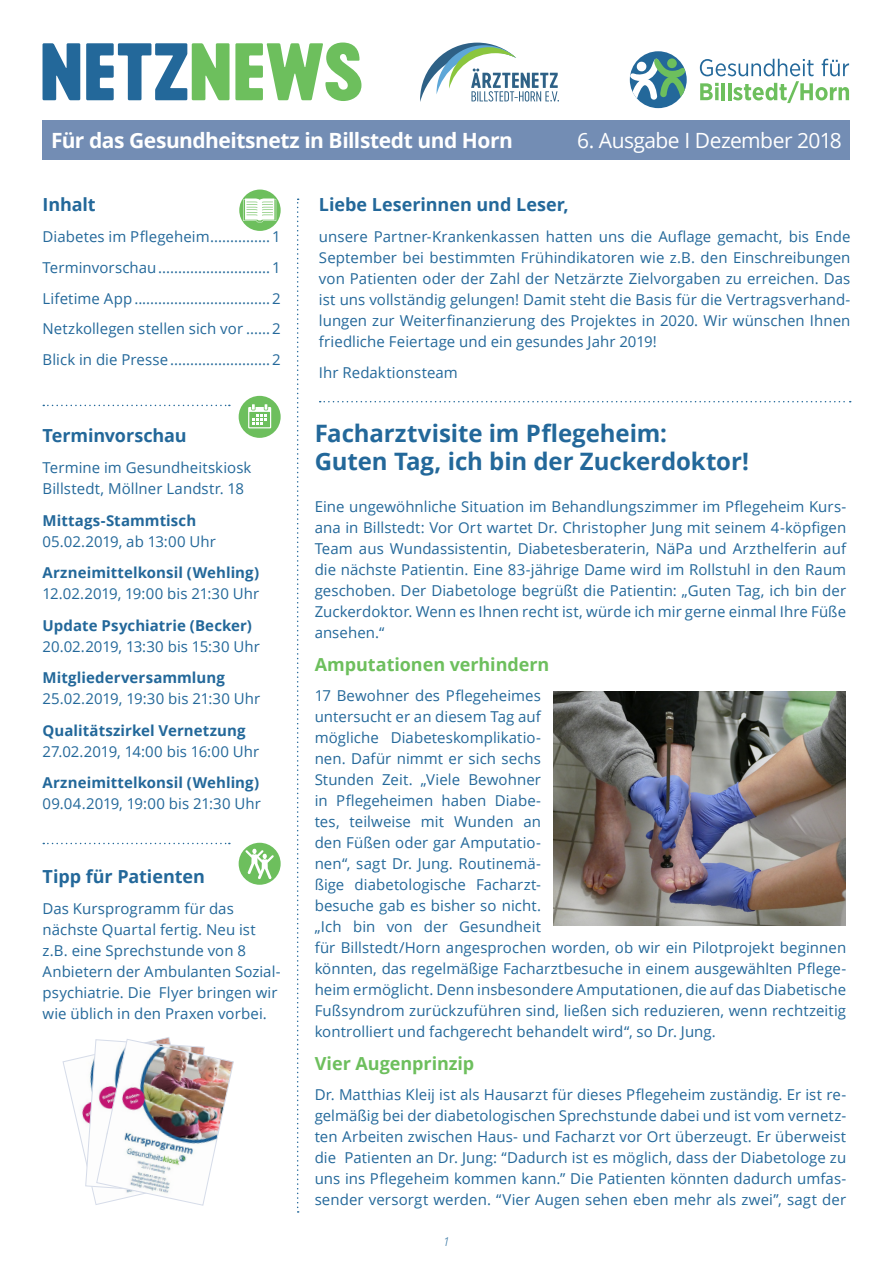
<style>
.page{position:relative;width:893px;height:1263px;background:#fff}
.page>*{position:absolute;margin:0;border:0;box-sizing:border-box;transform-origin:0 0}
.BillHo_Headline_1{font:700 24px/28.8px "Open Sans";letter-spacing:-.005em;color:#23689a}
.t1{font:700 21px "Open Sans";letter-spacing:-.025em;color:#fff}
.t2{font:21px "Open Sans";letter-spacing:-.025em;color:#fff}
.BillHo_Headline_1_li{font:700 18px "Open Sans";letter-spacing:-.005em;color:#23689a}
.BillHo_Fließtext_10{font:700 18px "Open Sans";letter-spacing:-.005em;color:#6dbf5d}
.BillHo_Fließtext_10-2{font:15px/21px "Open Sans";letter-spacing:.005em;color:#23689a;text-align:justify}
.BillHo_Fließtext_lin{font:15px/21px "Open Sans";letter-spacing:.005em;color:#23689a}
.BillHo_Inhalt_10_14{font:15px "Open Sans";letter-spacing:.005em;color:#23689a}
.BillHo_Fließtext_lin-2{font:700 15px/21px "Open Sans";letter-spacing:.005em;color:#23689a}
.t3{font:italic 300 12px "Open Sans";color:#23689a}
.s1{font-weight:700}
.s2{font-weight:400}
</style>
<div class="page">
<svg style="left:43px;top:843px;width:187px;height:1px"></svg>
<svg style="left:43px;top:405px;width:187px;height:1px"></svg>
<svg style="left:320px;top:401px;width:531px;height:1px"></svg>
<svg style="left:297px;top:199px;width:2px;height:1014px"></svg>
<div style="left:239px;top:190px;width:42px;height:41px;background:#6dbf5d;border-radius:50%"></div>
<svg style="left:243px;top:198px;width:33px;height:24px"></svg>
<div style="left:239px;top:396px;width:42px;height:42px;background:#6dbf5d;border-radius:50%"></div>
<svg style="left:248px;top:404px;width:23px;height:24px"></svg>
<div style="left:239px;top:843px;width:42px;height:42px;background:#6dbf5d;border-radius:50%"></div>
<svg style="left:245px;top:849px;width:29px;height:30px"></svg>
<img style="left:62px;top:1037px;width:172px;height:169px">
<img style="left:554px;top:692px;width:291px;height:234px">
<div style="left:43px;top:121px;width:807px;height:39px;background:#738db4"></div>
<svg style="left:43px;top:43px;width:318px;height:58px"></svg>
<div style="left:630px;top:51px;width:57px;height:57px;background:#23689a;border-radius:50%"></div>
<svg style="left:630px;top:57px;width:57px;height:49px"></svg>
<svg style="left:700px;top:59px;width:149px;height:44px"></svg>
<svg style="left:420px;top:43px;width:139px;height:59px"></svg>
<p class="t1" style="left:51px;top:126px;width:463px">Für das Gesundheitsnetz in Billstedt und Horn</p>
<p class="t2" style="left:577px;top:126px;width:266px">6. Ausgabe I Dezember 2018</p>
<p class="BillHo_Headline_1_li" style="left:43px;top:191px;width:55px">Inhalt</p>
<p class="BillHo_Inhalt_10_14" style="left:43px;top:226px;width:240px">Diabetes im Pflegeheim...............1</p>
<p class="BillHo_Inhalt_10_14" style="left:43px;top:257px;width:240px">Terminvorschau............................1</p>
<p class="BillHo_Inhalt_10_14" style="left:43px;top:288px;width:240px">Lifetime App..................................2</p>
<p class="BillHo_Inhalt_10_14" style="left:43px;top:319px;width:240px">Netzkollegen stellen sich vor ......2</p>
<p class="BillHo_Inhalt_10_14" style="left:43px;top:349px;width:240px">Blick in die Presse.........................2</p>
<p class="BillHo_Headline_1_li" style="left:43px;top:422px;width:146px">Terminvorschau</p>
<p class="BillHo_Fließtext_lin" style="left:43px;top:457px;width:210px">Termine im Gesundheitskiosk<br>Billstedt, Möllner Landstr. 18</p>
<p class="BillHo_Fließtext_lin" style="left:43px;top:509px;width:175px"><span class="s1">Mittags-Stammtisch<br></span>05.02.2019, ab 13:00 Uhr</p>
<p class="BillHo_Fließtext_lin-2" style="left:43px;top:562px;width:218px">Arzneimittelkonsil (Wehling)<br><span class="s2">12.02.2019, 19:00 bis 21:30 Uhr</span></p>
<p class="BillHo_Fließtext_lin" style="left:43px;top:614px;width:219px"><span class="s1">Update Psychiatrie (Becker)<br></span>20.02.2019, 13:30 bis 15:30 Uhr</p>
<p class="BillHo_Fließtext_lin" style="left:43px;top:667px;width:219px"><span class="s1">Mitgliederversammlung<br></span>25.02.2019, 19:30 bis 21:30 Uhr</p>
<p class="BillHo_Fließtext_lin" style="left:43px;top:719px;width:218px"><span class="s1">Qualitätszirkel Vernetzung<br></span>27.02.2019, 14:00 bis 16:00 Uhr</p>
<p class="BillHo_Fließtext_lin-2" style="left:43px;top:772px;width:220px">Arzneimittelkonsil (Wehling)<br><span class="s2">09.04.2019, 19:00 bis 21:30 Uhr</span></p>
<p class="BillHo_Headline_1_li" style="left:43px;top:863px;width:164px">Tipp für Patienten</p>
<p class="BillHo_Fließtext_lin" style="left:43px;top:898px;width:240px">Das Kursprogramm für das nächste Quartal fertig. Neu ist z.B. eine Sprechstunde von 8<br>Anbietern der Ambulanten Sozial&shy;psychiatrie. Die Flyer bringen wir wie üblich in den Praxen vorbei.</p>
<p class="BillHo_Headline_1_li" style="left:319px;top:191px;width:251px">Liebe Leserinnen und Leser,</p>
<p class="BillHo_Fließtext_10-2" style="left:319px;top:226px;width:533px">unsere Partner-Krankenkassen hatten uns die Auflage gemacht, bis Ende September bei bestimmten Frühindikatoren wie z.B. den Einschreibungen von Patienten oder der Zahl der Netzärzte Zielvorgaben zu erreichen. Das ist uns vollständig gelungen! Damit steht die Basis für die Vertragsverhand&shy;lungen zur Weiterfinanzierung des Projektes in 2020. Wir wünschen Ihnen friedliche Feiertage und ein gesundes Jahr 2019!</p>
<p class="BillHo_Fließtext_10-2" style="left:319px;top:361px;width:140px">Ihr Redaktionsteam</p>
<p class="BillHo_Headline_1" style="left:315px;top:418px;width:436px">Facharztvisite im Pflegeheim:<br>Guten Tag, ich bin der Zuckerdoktor!</p>
<p class="BillHo_Fließtext_10-2" style="left:315px;top:496px;width:533px">Eine ungewöhnliche Situation im Behandlungszimmer im Pflegeheim Kurs&shy;ana in Billstedt: Vor Ort wartet Dr. Christopher Jung mit seinem 4-köpfigen Team aus Wundassistentin, Diabetesberaterin, NäPa und Arzthelferin auf die nächste Patientin. Eine 83-jährige Dame wird im Rollstuhl in den Raum geschoben. Der Diabetologe begrüßt die Patientin: „Guten Tag, ich bin der Zuckerdoktor. Wenn es Ihnen recht ist, würde ich mir gerne einmal Ihre Füße ansehen.“</p>
<p class="BillHo_Fließtext_10" style="left:315px;top:651px;width:236px">Amputationen verhindern</p>
<p class="BillHo_Fließtext_10-2" style="left:315px;top:685px;width:533px;text-align:left">17 Bewohner des Pflegeheimes<br>untersucht er an diesem Tag auf<br>mögliche Diabeteskomplikatio-<br>nen. Dafür nimmt er sich sechs<br>Stunden Zeit. „Viele Bewohner<br>in Pflegeheimen haben Diabe-<br>tes, teilweise mit Wunden an<br>den Füßen oder gar Amputatio-<br>nen“, sagt Dr. Jung. Routinemä-<br>ßige diabetologische Facharzt-<br>besuche gab es bisher so nicht.<br>„Ich bin von der Gesundheit<br>für Billstedt/Horn angesprochen worden, ob wir ein Pilotprojekt beginnen könnten, das regelmäßige Facharztbesuche in einem ausgewählten Pflege&shy;heim ermöglicht. Denn insbesondere Amputationen, die auf das Diabetische Fußsyndrom zurückzuführen sind, ließen sich reduzieren, wenn rechtzeitig kontrolliert und fachgerecht behandelt wird“, so Dr. Jung.</p>
<p class="BillHo_Fließtext_10" style="left:315px;top:1050px;width:161px">Vier Augenprinzip</p>
<p class="BillHo_Fließtext_10-2" style="left:315px;top:1084px;width:533px">Dr. Matthias Kleij ist als Hausarzt für dieses Pflegeheim zuständig. Er ist re&shy;gelmäßig bei der diabetologischen Sprechstunde dabei und ist vom vernetz&shy;ten Arbeiten zwischen Haus- und Facharzt vor Ort überzeugt. Er überweist die Patienten an Dr. Jung: “Dadurch ist es möglich, dass der Diabetologe zu uns ins Pflegeheim kommen kann.” Die Patienten könnten dadurch umfas&shy;sender versorgt werden. “Vier Augen sehen eben mehr als zwei”, sagt der</p>
<p class="t3" style="left:443px;top:1234px;width:8px">1</p>
</div>
